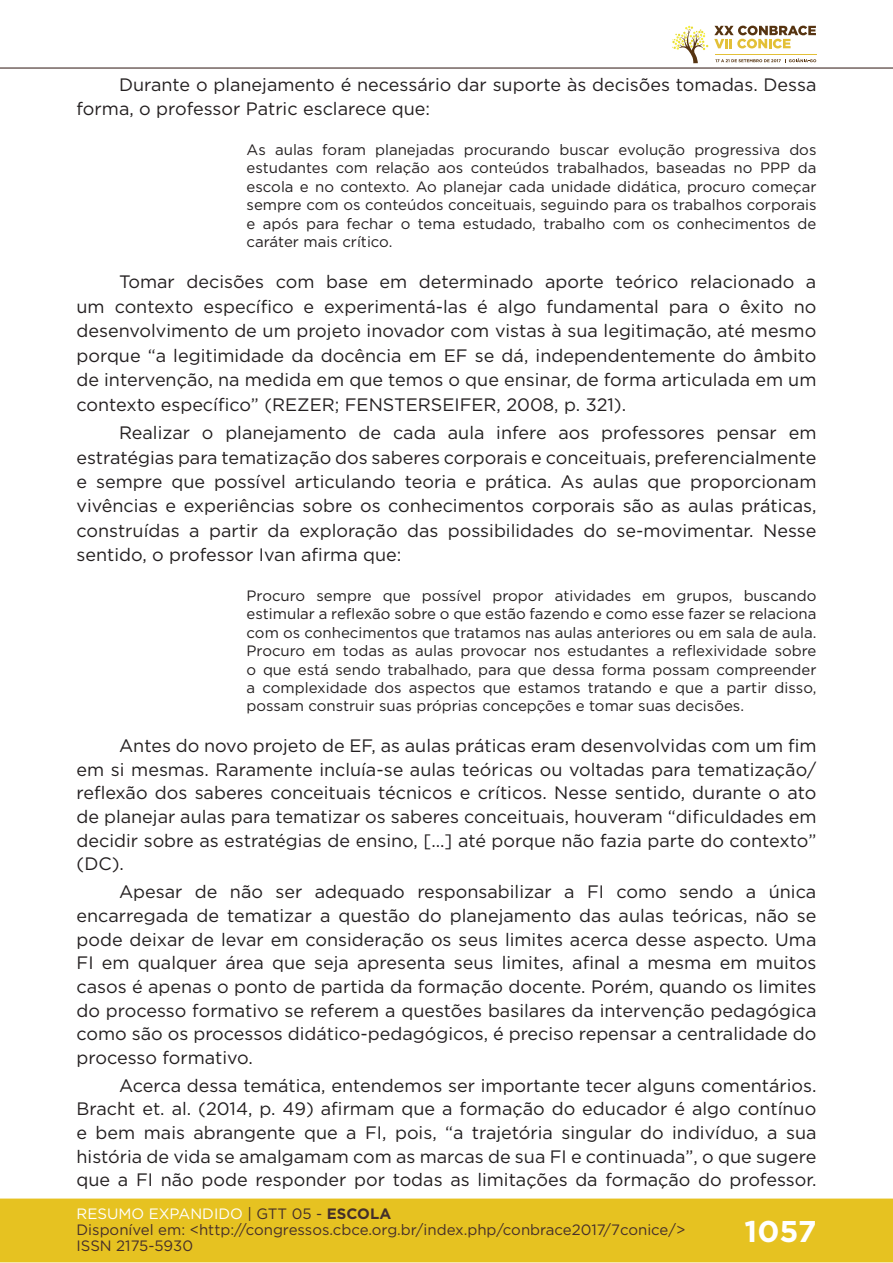
<style>
.page{position:relative;width:893px;height:1263px;background:#fff}
.page>*{position:absolute;margin:0;border:0;box-sizing:border-box;transform-origin:0 0}
.t1{font:700 30px "Gotham";color:#fff}
.t2{font:18px/23.7px "Gotham";color:#231f20;text-align:justify}
.t3{font:15px/18.5px "Gotham";color:#231f20;text-align:justify}
.t4{font:15px/16px "Gotham";color:#462f2a}
.s1{color:#fff}
.s2{color:#442f2a}
.s3{font-weight:700;color:#442f2a}
</style>
<div class="page">
<div style="left:0;top:1198px;width:893px;height:64px;background:#e6c221;border:2px solid #e6c221"></div>
<hr style="left:0;top:67px;width:893px;height:2px;background:#442f2a">
<svg style="left:672px;top:26px;width:144px;height:37px"></svg>
<p class="t2" style="left:77px;top:72px;width:741px;line-height:24.5px;text-indent:43px">Durante o planejamento é necessário dar suporte às decisões tomadas. Dessa forma, o professor Patric esclarece que:</p>
<p class="t3" style="left:247px;top:140px;width:571px">As aulas foram planejadas procurando buscar evolução progressiva dos estudantes com relação aos conteúdos trabalhados, baseadas no PPP da escola e no contexto. Ao planejar cada unidade didática, procuro começar sempre com os conteúdos conceituais, seguindo para os trabalhos corporais e após para fechar o tema estudado, trabalho com os conhecimentos de caráter mais crítico.</p>
<p class="t2" style="left:77px;top:269px;width:741px;line-height:24.5px;text-indent:43px">Tomar decisões com base em determinado aporte teórico relacionado a um contexto específico e experimentá-las é algo fundamental para o êxito no desenvolvimento de um projeto inovador com vistas à sua legitimação, até mesmo porque “a legitimidade da docência em EF se dá, independentemente do âmbito de intervenção, na medida em que temos o que ensinar, de forma articulada em um contexto específico” (REZER; FENSTERSEIFER, 2008, p. 321).</p>
<p class="t2" style="left:77px;top:420px;width:741px;line-height:24.5px;text-indent:43px">Realizar o planejamento de cada aula infere aos professores pensar em estratégias para tematização dos saberes corporais e conceituais, preferencialmente e sempre que possível articulando teoria e prática. As aulas que proporcionam vivências e experiências sobre os conhecimentos corporais são as aulas práticas, construídas a partir da exploração das possibilidades do se-movimentar. Nesse sentido, o professor Ivan afirma que:</p>
<p class="t3" style="left:247px;top:586px;width:571px">Procuro sempre que possível propor atividades em grupos, buscando estimular a reflexão sobre o que estão fazendo e como esse fazer se relaciona com os conhecimentos que tratamos nas aulas anteriores ou em sala de aula.<br>Procuro em todas as aulas provocar nos estudantes a reflexividade sobre o que está sendo trabalhado, para que dessa forma possam compreender a complexidade dos aspectos que estamos tratando e que a partir disso, possam construir suas próprias concepções e tomar suas decisões.</p>
<p class="t2" style="left:77px;top:733px;width:741px;text-indent:43px">Antes do novo projeto de EF, as aulas práticas eram desenvolvidas com um fim em si mesmas. Raramente incluía-se aulas teóricas ou voltadas para tematização/ reflexão dos saberes conceituais técnicos e críticos. Nesse sentido, durante o ato de planejar aulas para tematizar os saberes conceituais, houveram “dificuldades em decidir sobre as estratégias de ensino, [...] até porque não fazia parte do contexto” (DC).</p>
<p class="t2" style="left:77px;top:880px;width:741px;text-indent:43px">Apesar de não ser adequado responsabilizar a FI como sendo a única encarregada de tematizar a questão do planejamento das aulas teóricas, não se pode deixar de levar em consideração os seus limites acerca desse aspecto. Uma FI em qualquer área que seja apresenta seus limites, afinal a mesma em muitos casos é apenas o ponto de partida da formação docente. Porém, quando os limites do processo formativo se referem a questões basilares da intervenção pedagógica como são os processos didático-pedagógicos, é preciso repensar a centralidade do processo formativo.</p>
<p class="t2" style="left:77px;top:1073px;width:741px;text-indent:43px">Acerca dessa temática, entendemos ser importante tecer alguns comentários.<br>Bracht et. al. (2014, p. 49) afirmam que a formação do educador é algo contínuo e bem mais abrangente que a FI, pois, “a trajetória singular do indivíduo, a sua história de vida se amalgamam com as marcas de sua FI e continuada”, o que sugere que a FI não pode responder por todas as limitações da formação do professor.</p>
<p class="t4" style="left:77px;top:1205px;width:610px"><span class="s1">RESUMO EXPANDIDO</span> <span class="s2">| GTT 05 -</span> <span class="s3">ESCOLA<br></span>Disponível em: &lt;http://congressos.cbce.org.br/index.php/conbrace2017/7conice/&gt;<br>ISSN 2175-5930</p>
<h1 class="t1" style="left:745px;top:1212px;width:73px">1057</h1>
</div>
